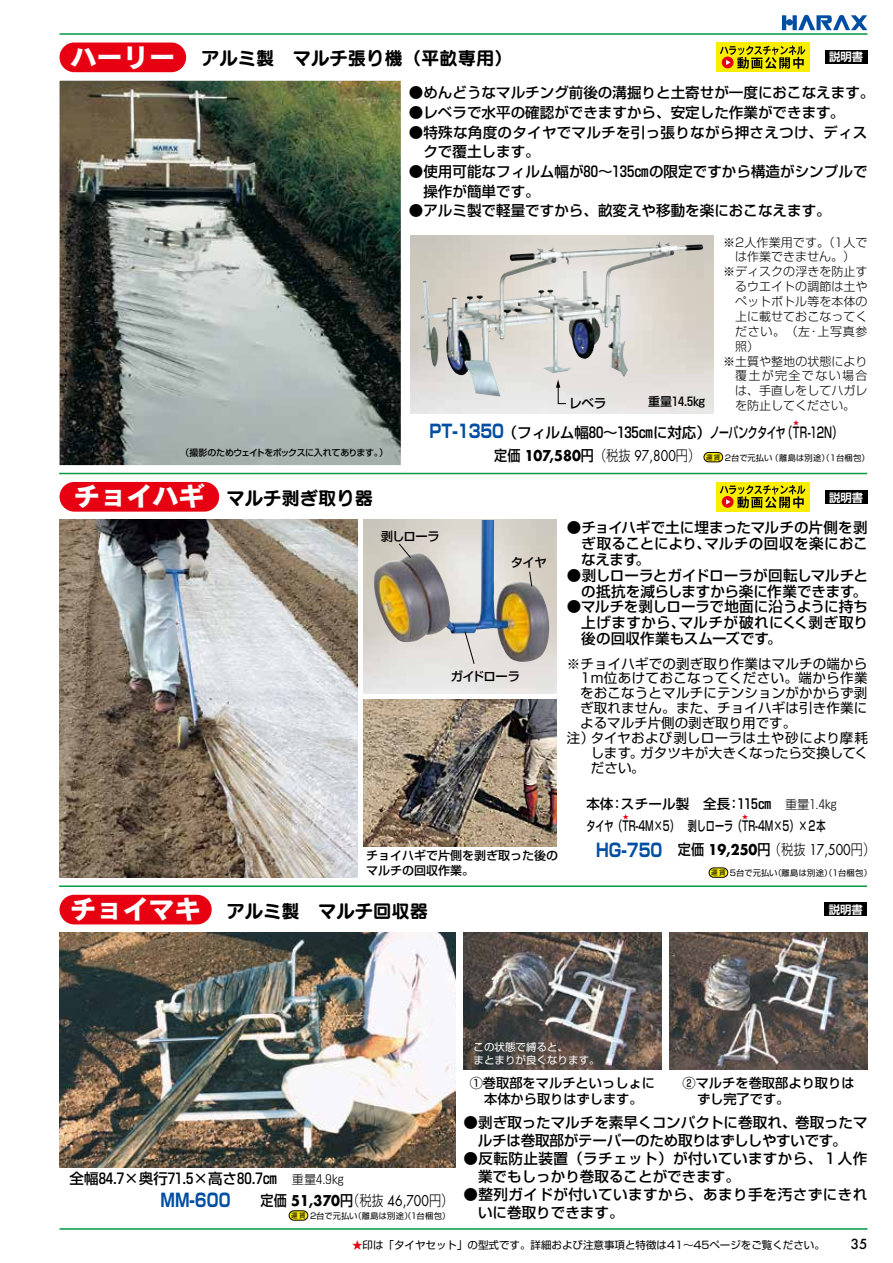
<style>
.page{position:relative;width:893px;height:1263px;background:#fff}
.page>*{position:absolute;margin:0;border:0;box-sizing:border-box;transform-origin:0 0}
.t1{font:18.3px "Seurat Pro B";color:#000}
.t2{font:700 18.15px "Shin Go Pr 5";color:#004ea2;scale:.8 1}
.t3{font:500 14.55px/15.9px "Shin Go Pr 5";color:#000;text-align:justify}
.t4{font:500 14.55px/18px "Shin Go Pr 5";letter-spacing:.03em;color:#000}
.t5{font:700 14.55px "Futura";color:#000;scale:.9 1}
.t6{font:500 14.55px/19.6px "Shin Go Pr 5";letter-spacing:.02em;color:#000}
.t7{font:13.5px "Shin Go Pr 5";letter-spacing:.015em;color:#000}
.t8{font:500 13.5px/22.4px "Shin Go Pr 5";color:#000}
.t9{font:500 13.5px "Futura";color:#000}
.t10{font:500 13.2px/16.5px "Shin Go Pr 5";letter-spacing:.005em;color:#000;text-align:center}
.t11{font:500 12.75px "Shin Go Pr 5";color:#000}
.t12{font:500 12.45px "Shin Go Pr 5";letter-spacing:-.055em;color:#000}
.t13{font:300 12px "Shin Go Pr 5";letter-spacing:.005em;color:#000}
.t14{font:500 12px/15px "Shin Go Pr 5";color:#000}
.t15{font:300 12px "Shin Go Pr 5";letter-spacing:.115em;color:#000}
.t16{font:700 11.4px "Shin Go Pr 5 De";color:#fff}
.t17{font:10.5px "Shin Go Pr 5";color:#000}
.t18{font:10.5px/12.6px "Shin Go Pr 5";color:#fff}
.t19{font:500 9px "Shin Go Pr 5";letter-spacing:-.055em;color:#000}
.t20{font:8.25px "Shin Go Pr 5";letter-spacing:.01em;color:#000}
.t21{font:6px "Shin Go Pr 5";color:#e60012}
.s1{font-family:"Rodin Pro EB";font-size:26.25px;color:#fff}
.s2{font-family:"Shin Go Pr 5";font-weight:500}
.s3{font-family:"Shin Go Pr 5";font-weight:300}
.s4{font-weight:400}
.s5{font-weight:700;font-size:18.15px;color:#004ea2}
.s6{font-size:6.6px}
.s7{font-weight:300;font-size:12.15px}
.s8{font-weight:500;font-size:14.55px;color:#000}
.s9{font-family:"Futura";font-size:14.55px;color:#000}
.s10{font-weight:300;font-size:14.55px;color:#000}
.s11{font-family:"Futura";font-weight:400;font-size:14.55px;color:#000}
.s12{color:#e60012}
</style>
<div class="page">
<img style="left:374px;top:520px;width:175px;height:142px">
<div style="left:60px;top:482px;width:159px;height:30px;background:#e60012;border-radius:15px"></div>
<div style="left:709px;top:868px;width:19px;height:9px;background:#fff100;border-radius:5px"></div>
<div style="left:709px;top:868px;width:19px;height:9px;border:1px solid #000;border-radius:5px"></div>
<img style="left:60px;top:520px;width:298px;height:358px">
<img style="left:363px;top:700px;width:194px;height:146px">
<svg style="left:464px;top:631px;width:11px;height:34px"></svg>
<svg style="left:529px;top:571px;width:4px;height:16px"></svg>
<svg style="left:398px;top:543px;width:14px;height:16px"></svg>
<div style="left:825px;top:490px;width:42px;height:14px;background:#000"></div>
<img style="left:60px;top:81px;width:341px;height:384px">
<img style="left:410px;top:236px;width:304px;height:177px">
<img style="left:420px;top:242px;width:239px;height:132px">
<svg style="left:556px;top:380px;width:11px;height:24px"></svg>
<div style="left:60px;top:43px;width:126px;height:29px;background:#e60012;border-radius:15px"></div>
<div style="left:704px;top:452px;width:19px;height:10px;background:#fff100;border-radius:5px"></div>
<div style="left:704px;top:452px;width:19px;height:10px;border:1px solid #000;border-radius:5px"></div>
<img style="left:60px;top:933px;width:395px;height:235px">
<img style="left:463px;top:933px;width:198px;height:137px">
<img style="left:670px;top:933px;width:197px;height:137px">
<div style="left:60px;top:895px;width:152px;height:29px;background:#e60012;border-radius:15px"></div>
<div style="left:289px;top:1211px;width:19px;height:9px;background:#fff100;border-radius:5px"></div>
<div style="left:289px;top:1210px;width:19px;height:10px;border:1px solid #000;border-radius:5px"></div>
<hr style="left:59px;top:885px;width:808px;height:2px;background:#094">
<div style="left:825px;top:902px;width:42px;height:14px;background:#000"></div>
<hr style="left:59px;top:473px;width:808px;height:1px;background:#094">
<div style="left:716px;top:43px;width:93px;height:29px;background:#faee00"></div>
<svg style="left:720px;top:46px;width:85px;height:23px"></svg>
<div style="left:716px;top:482px;width:93px;height:30px;background:#faee00"></div>
<svg style="left:720px;top:485px;width:85px;height:23px"></svg>
<div style="left:825px;top:50px;width:42px;height:14px;background:#000"></div>
<hr style="left:60px;top:1228px;width:807px;height:2px;background:#094">
<hr style="left:60px;top:33px;width:807px;height:2px;background:#094">
<svg style="left:782px;top:14px;width:85px;height:16px"></svg>
<p class="t1" style="left:70px;top:46px;width:444px"><span class="s1">ハーリー</span> アルミ製　マルチ張り機（平畝専用）</p>
<p class="t3" style="left:409px;top:83px;width:467px">●めんどうなマルチング前後の溝掘りと土寄せが一度におこなえます。</p>
<p class="t3" style="left:409px;top:103px;width:437px">●レベラで水平の確認ができますから、安定した作業ができます。</p>
<p class="t6" style="left:423px;top:121px;width:445px;text-indent:-15px">●特殊な角度のタイヤでマルチを引っ張りながら押さえつけ、ディスクで覆土します。</p>
<p class="t3" style="left:423px;top:160px;width:446px;line-height:19.6px;text-indent:-15px">●使用可能なフィルム幅が80～135㎝の限定ですから構造がシンプルで操作が簡単です。</p>
<p class="t3" style="left:409px;top:202px;width:423px">●アルミ製で軽量ですから、畝変えや移動を楽におこなえます。</p>
<p class="t13" style="left:723px;top:232px;width:146px">※2人作業用です。（1人で</p>
<p class="t13" style="left:735px;top:247px;width:122px">は作業できません。）</p>
<p class="t13" style="left:723px;top:262px;width:146px">※ディスクの浮きを防止す</p>
<p class="t13" style="left:735px;top:277px;width:134px">るウエイトの調節は土や</p>
<p class="t13" style="left:735px;top:292px;width:134px">ペットボトル等を本体の</p>
<p class="t13" style="left:735px;top:306px;width:134px">上に載せておこなってく</p>
<p class="t13" style="left:735px;top:321px;width:134px">ださい。（左･上写真参</p>
<p class="t13" style="left:735px;top:336px;width:25px">照）</p>
<p class="t13" style="left:723px;top:351px;width:146px">※土質や整地の状態により</p>
<p class="t15" style="left:735px;top:366px;width:134px">覆土が完全でない場合</p>
<p class="t13" style="left:735px;top:381px;width:134px">は、手直しをしてハガレ</p>
<p class="t13" style="left:735px;top:396px;width:122px">を防止してください。</p>
<p class="t5" style="left:494px;top:445px;width:230px"><span class="s2">定価</span> 107,580<span class="s2">円</span><span class="s3">（税抜</span> <span class="s4">97,800</span><span class="s3">円）</span></p>
<p class="t16" style="left:829px;top:48px;width:36px">説明書</p>
<p class="t11" style="left:569px;top:392px;width:39px">レベラ</p>
<p class="t14" style="left:648px;top:393px;width:59px">重量14.5㎏</p>
<p class="t21" style="left:793px;top:417px;width:7px">★</p>
<p class="t3" style="left:430px;top:423px;width:414px"><span class="s5">PT-1350</span>（フィルム幅80～135㎝に対応）ノーパンクタイヤ（TR-12N）</p>
<p class="t20" style="left:706px;top:451px;width:165px"><span class="s6">運賃</span> 2台で元払い（離島は別途）（1台梱包）</p>
<p class="t19" style="left:180px;top:445px;width:209px">（撮影のためウェイトをボックスに入れてあります。）</p>
<p class="t1" style="left:74px;top:485px;width:301px"><span class="s1">チョイハギ</span> マルチ剥ぎ取り器</p>
<p class="t12" style="left:381px;top:526px;width:61px">剥しローラ</p>
<p class="t12" style="left:511px;top:551px;width:38px">タイヤ</p>
<p class="t12" style="left:451px;top:666px;width:71px">ガイドローラ</p>
<p class="t14" style="left:366px;top:847px;width:193px">チョイハギで片側を剥ぎ取った後のマルチの回収作業。</p>
<p class="t1" style="left:70px;top:898px;width:360px"><span class="s1">チョイマキ</span> アルミ製　マルチ回収器</p>
<p class="t16" style="left:829px;top:488px;width:36px">説明書</p>
<p class="t3" style="left:581px;top:518px;width:288px;text-indent:-15px">●チョイハギで土に埋まったマルチの片側を剥ぎ取ることにより、マルチの回収を楽におこなえます。</p>
<p class="t3" style="left:567px;top:566px;width:303px;text-align:right">●剥しローラとガイドローラが回転しマルチとの抵抗を減らしますから楽に作業できます。</p>
<p class="t3" style="left:581px;top:598px;width:288px;text-indent:-15px">●マルチを剥しローラで地面に沿うように持ち上げますから、マルチが破れにくく剥ぎ取り後の回収作業もスムーズです。</p>
<p class="t7" style="left:567px;top:652px;width:302px">※チョイハギでの剥ぎ取り作業はマルチの端から</p>
<p class="t7" style="left:580px;top:667px;width:289px">1m位あけておこなってください。端から作業</p>
<p class="t7" style="left:580px;top:682px;width:289px">をおこなうとマルチにテンションがかからず剥</p>
<p class="t7" style="left:580px;top:697px;width:289px">ぎ取れません。また、チョイハギは引き作業に</p>
<p class="t7" style="left:580px;top:712px;width:217px">よるマルチ片側の剥ぎ取り用です。</p>
<p class="t7" style="left:567px;top:727px;width:303px">注）タイヤおよび剥しローラは土や砂により摩耗</p>
<p class="t7" style="left:591px;top:741px;width:279px">します。ガタツキが大きくなったら交換してく</p>
<p class="t7" style="left:591px;top:756px;width:56px">ださい。</p>
<p class="t8" style="left:586px;top:791px;width:252px">本体：スチール製　全長：115㎝　<span class="s7">重量1.4㎏</span>タイヤ（TR-4M×5）　剥しローラ（TR-4M×5）×２本</p>
<p class="t21" style="left:623px;top:812px;width:7px">★</p>
<p class="t21" style="left:742px;top:812px;width:7px">★</p>
<p class="t2" style="left:596px;top:836px;width:350px">HG-750 <span class="s8">定価</span> <span class="s9">19,250</span><span class="s8">円</span><span class="s10">（税抜</span> <span class="s11">17,500</span><span class="s10">円）</span></p>
<p class="t20" style="left:711px;top:866px;width:162px"><span class="s6">運賃</span> 5台で元払い（離島は別途）（1台梱包）</p>
<p class="t16" style="left:829px;top:900px;width:36px">説明書</p>
<p class="t18" style="left:474px;top:1040px;width:127px">この状態で縛ると、<br>まとまりが良くなります。</p>
<p class="t3" style="left:70px;top:1169px;width:276px">全幅84.7×奥行71.5×高さ80.7㎝ <span class="s7">重量4.9㎏</span></p>
<p class="t2" style="left:160px;top:1186px;width:89px">MM-600</p>
<p class="t5" style="left:261px;top:1189px;width:216px"><span class="s2">定価</span> 51,370<span class="s2">円</span><span class="s3">（税抜</span> <span class="s4">46,700</span><span class="s3">円）</span></p>
<p class="t20" style="left:291px;top:1209px;width:161px"><span class="s6">運賃</span> 2台で元払い（離島は別途）（1台梱包）</p>
<p class="t10" style="left:470px;top:1073px;width:187px">①巻取部をマルチといっしょに本体から取りはずします。</p>
<p class="t10" style="left:697px;top:1073px;width:159px;text-align:left;text-indent:-15px">②マルチを巻取部より取りはずし完了です。</p>
<p class="t3" style="left:463px;top:1112px;width:406px;line-height:18px;text-align:center">●剥ぎ取ったマルチを素早くコンパクトに巻取れ、巻取ったマルチは巻取部がテーパーのため取りはずししやすいです。</p>
<p class="t4" style="left:478px;top:1148px;width:391px;text-indent:-15px">●反転防止装置（ラチェット）が付いていますから、１人作業でもしっかり巻取ることができます。</p>
<p class="t4" style="left:478px;top:1184px;width:391px;text-indent:-15px">●整列ガイドが付いていますから、あまり手を汚さずにきれいに巻取りできます。</p>
<p class="t17" style="left:352px;top:1236px;width:474px"><span class="s12">★</span>印は「タイヤセット」の型式です。詳細および注意事項と特徴は41〜45ページをご覧ください。</p>
<p class="t9" style="left:851px;top:1234px;width:18px">35</p>
</div>
